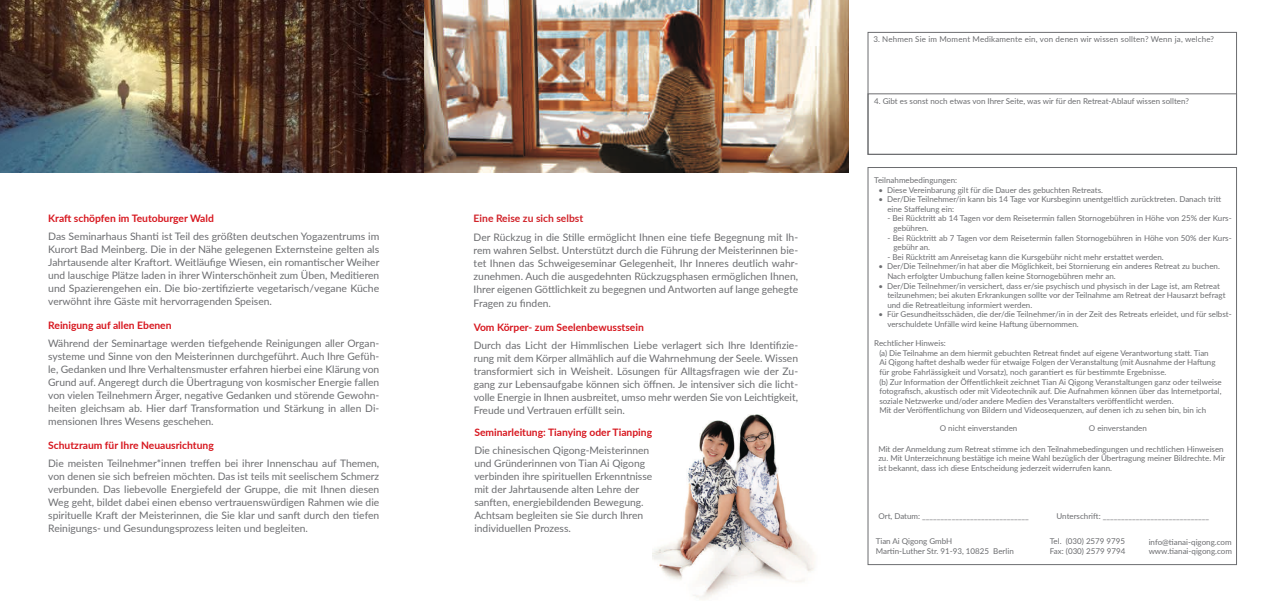
<style>
.page{position:relative;width:1265px;height:601px;background:#fff}
.page>*{position:absolute;margin:0;border:0;box-sizing:border-box;transform-origin:0 0}
.t1{font:10.3px/13px "Lato";color:#6c6d70;text-align:justify}
.t2{font:700 10.3px "Lato";color:#d7171f}
.t3{font:700 10.3px "Lato";color:#d1232a}
.t4{font:8px/9.6px "Lato";color:#6c6d70}
.t5{font:8px "Lato";letter-spacing:.02em;color:#6c6d70}
</style>
<div class="page">
<div style="left:867px;top:32px;width:369px;height:123px;border:1px solid #6c6d70"></div>
<div style="left:867px;top:94px;width:369px;height:61px;border:1px solid #6c6d70"></div>
<div style="left:867px;top:167px;width:369px;height:398px;border:1px solid #6c6d70"></div>
<img style="left:0;top:0;width:848px;height:173px">
<img style="left:652px;top:414px;width:163px;height:186px">
<p class="t2" style="left:48px;top:212px;width:167px">Kraft schöpfen im Teutoburger Wald</p>
<p class="t1" style="left:48px;top:230px;width:333px">Das Seminarhaus Shanti ist Teil des größten deutschen Yogazentrums im Kurort Bad Meinberg. Die in der Nähe gelegenen Externsteine gelten als Jahrtausende alter Kraftort. Weitläufige Wiesen, ein romantischer Weiher und lauschige Plätze laden in ihrer Winterschönheit zum Üben, Meditieren und Spazierengehen ein. Die bio-zertifizierte vegetarisch/vegane Küche verwöhnt ihre Gäste mit hervorragenden Speisen.</p>
<p class="t2" style="left:48px;top:319px;width:125px">Reinigung auf allen Ebenen</p>
<p class="t1" style="left:48px;top:337px;width:332px">Während der Seminartage werden tiefgehende Reinigungen aller Organ&shy;systeme und Sinne von den Meisterinnen durchgeführt. Auch Ihre Gefüh&shy;le, Gedanken und Ihre Verhaltensmuster erfahren hierbei eine Klärung von Grund auf. Angeregt durch die Übertragung von kosmischer Energie fallen von vielen Teilnehmern Ärger, negative Gedanken und störende Gewohn&shy;heiten gleichsam ab. Hier darf Transformation und Stärkung in allen Di&shy;mensionen Ihres Wesens geschehen.</p>
<p class="t2" style="left:48px;top:439px;width:167px">Schutzraum für Ihre Neuausrichtung</p>
<p class="t1" style="left:48px;top:457px;width:332px">Die meisten Teilnehmer*innen treffen bei ihrer Innenschau auf Themen, von denen sie sich befreien möchten. Das ist teils mit seelischem Schmerz verbunden. Das liebevolle Energiefeld der Gruppe, die mit Ihnen diesen Weg geht, bildet dabei einen ebenso vertrauenswürdigen Rahmen wie die spirituelle Kraft der Meisterinnen, die Sie klar und sanft durch den tiefen Reinigungs- und Gesundungsprozess leiten und begleiten.</p>
<p class="t3" style="left:473px;top:212px;width:111px">Eine Reise zu sich selbst</p>
<p class="t1" style="left:473px;top:230px;width:326px">Der Rückzug in die Stille ermöglicht Ihnen eine tiefe Begegnung mit Ih&shy;rem wahren Selbst. Unterstützt durch die Führung der Meisterinnen bie&shy;tet Ihnen das Schweigeseminar Gelegenheit, Ihr Inneres deutlich wahr&shy;zunehmen. Auch die ausgedehnten Rückzugsphasen ermöglichen Ihnen, Ihrer eigenen Göttlichkeit zu begegnen und Antworten auf lange gehegte Fragen zu finden.</p>
<p class="t2" style="left:473px;top:320px;width:172px">Vom Körper- zum Seelenbewusstsein</p>
<p class="t1" style="left:473px;top:338px;width:326px">Durch das Licht der Himmlischen Liebe verlagert sich Ihre Identifizie&shy;rung mit dem Körper allmählich auf die Wahrnehmung der Seele. Wissen transformiert sich in Weisheit. Lösungen für Alltagsfragen wie der Zu&shy;gang zur Lebensaufgabe können sich öffnen. Je intensiver sich die licht&shy;volle Energie in Ihnen ausbreitet, umso mehr werden Sie von Leichtigkeit, Freude und Vertrauen erfüllt sein.</p>
<p class="t2" style="left:474px;top:425px;width:179px">Seminarleitung: Tianying oder Tianping</p>
<p class="t1" style="left:474px;top:443px;width:179px;text-align:left">Die chinesischen Qigong-Meisterinnen und Gründerinnen von Tian Ai Qigong verbinden ihre spirituellen Erkenntnisse mit der Jahrtausende alten Lehre der sanften, energiebildenden Bewegung.<br>Achtsam begleiten sie Sie durch Ihren individuellen Prozess.</p>
<p class="t5" style="left:873px;top:34px;width:342px">3. Nehmen Sie im Moment Medikamente ein, von denen wir wissen sollten? Wenn ja, welche?</p>
<p class="t4" style="left:874px;top:96px;width:316px">4. Gibt es sonst noch etwas von Ihrer Seite, was wir für den Retreat-Ablauf wissen sollten?</p>
<p class="t4" style="left:874px;top:175px;width:84px">Teilnahmebedingungen:</p>
<p class="t4" style="left:878px;top:185px;width:226px">• Diese Vereinbarung gilt für die Dauer des gebuchten Retreats.</p>
<p class="t4" style="left:887px;top:194px;width:335px;text-indent:-9px">• Der/Die Teilnehmer/in kann bis 14 Tage vor Kursbeginn unentgeltlich zurücktreten. Danach tritt eine Staffelung ein:</p>
<p class="t4" style="left:893px;top:213px;width:340px;text-indent:-6px">- Bei Rücktritt ab 14 Tagen vor dem Reisetermin fallen Stornogebühren in Höhe von 25% der Kurs&shy;gebühren.</p>
<p class="t4" style="left:893px;top:233px;width:340px;text-indent:-6px">- Bei Rücktritt ab 7 Tagen vor dem Reisetermin fallen Stornogebühren in Höhe von 50% der Kurs&shy;gebühr an.</p>
<p class="t4" style="left:887px;top:252px;width:278px">- Bei Rücktritt am Anreisetag kann die Kursgebühr nicht mehr erstattet werden.</p>
<p class="t4" style="left:887px;top:261px;width:334px;text-indent:-9px">• Der/Die Teilnehmer/in hat aber die Möglichkeit, bei Stornierung ein anderes Retreat zu buchen.<br>Nach erfolgter Umbuchung fallen keine Stornogebühren mehr an.</p>
<p class="t4" style="left:887px;top:281px;width:340px;text-indent:-9px">• Der/Die Teilnehmer/in versichert, dass er/sie psychisch und physisch in der Lage ist, am Retreat teilzunehmen; bei akuten Erkrankungen sollte vor der Teilnahme am Retreat der Hausarzt befragt und die Retreatleitung informiert werden.</p>
<p class="t4" style="left:887px;top:309px;width:346px;text-indent:-9px">• Für Gesundheitsschäden, die der/die Teilnehmer/in in der Zeit des Retreats erleidet, und für selbst&shy;verschuldete Unfälle wird keine Haftung übernommen.</p>
<p class="t4" style="left:879px;top:338px;width:344px;text-indent:-5px">Rechtlicher Hinweis:<br>(a) Die Teilnahme an dem hiermit gebuchten Retreat findet auf eigene Verantwortung statt. Tian<br>Ai Qigong haftet deshalb weder für etwaige Folgen der Veranstaltung (mit Ausnahme der Haftung für grobe Fahrlässigkeit und Vorsatz), noch garantiert es für bestimmte Ergebnisse.<br>(b) Zur Information der Öffentlichkeit zeichnet Tian Ai Qigong Veranstaltungen ganz oder teilweise fotografisch, akustisch oder mit Videotechnik auf. Die Aufnahmen können über das Internetportal, soziale Netzwerke und/oder andere Medien des Veranstalters veröffentlicht werden.<br>Mit der Veröffentlichung von Bildern und Videosequenzen, auf denen ich zu sehen bin, bin ich</p>
<p class="t4" style="left:878px;top:444px;width:348px">Mit der Anmeldung zum Retreat stimme ich den Teilnahmebedingungen und rechtlichen Hinweisen zu. Mit Unterzeichnung bestätige ich meine Wahl bezüglich der Übertragung meiner Bildrechte. Mir ist bekannt, dass ich diese Entscheidung jederzeit widerrufen kann.</p>
<p class="t4" style="left:939px;top:423px;width:79px">O nicht einverstanden</p>
<p class="t4" style="left:1088px;top:423px;width:60px">O einverstanden</p>
<p class="t4" style="left:878px;top:511px;width:152px">Ort, Datum: _____________________________</p>
<p class="t4" style="left:1056px;top:511px;width:154px">Unterschrift: _____________________________</p>
<p class="t4" style="left:875px;top:536px;width:140px">Tian Ai Qigong GmbH<br>Martin-Luther Str. 91-93, 10825 Berlin</p>
<p class="t4" style="left:1049px;top:536px;width:77px">Tel. (030) 2579 9795<br>Fax: (030) 2579 9794</p>
<p class="t4" style="left:1148px;top:537px;width:85px">info@tianai-qigong.com www.tianai-qigong.com</p>
</div>
